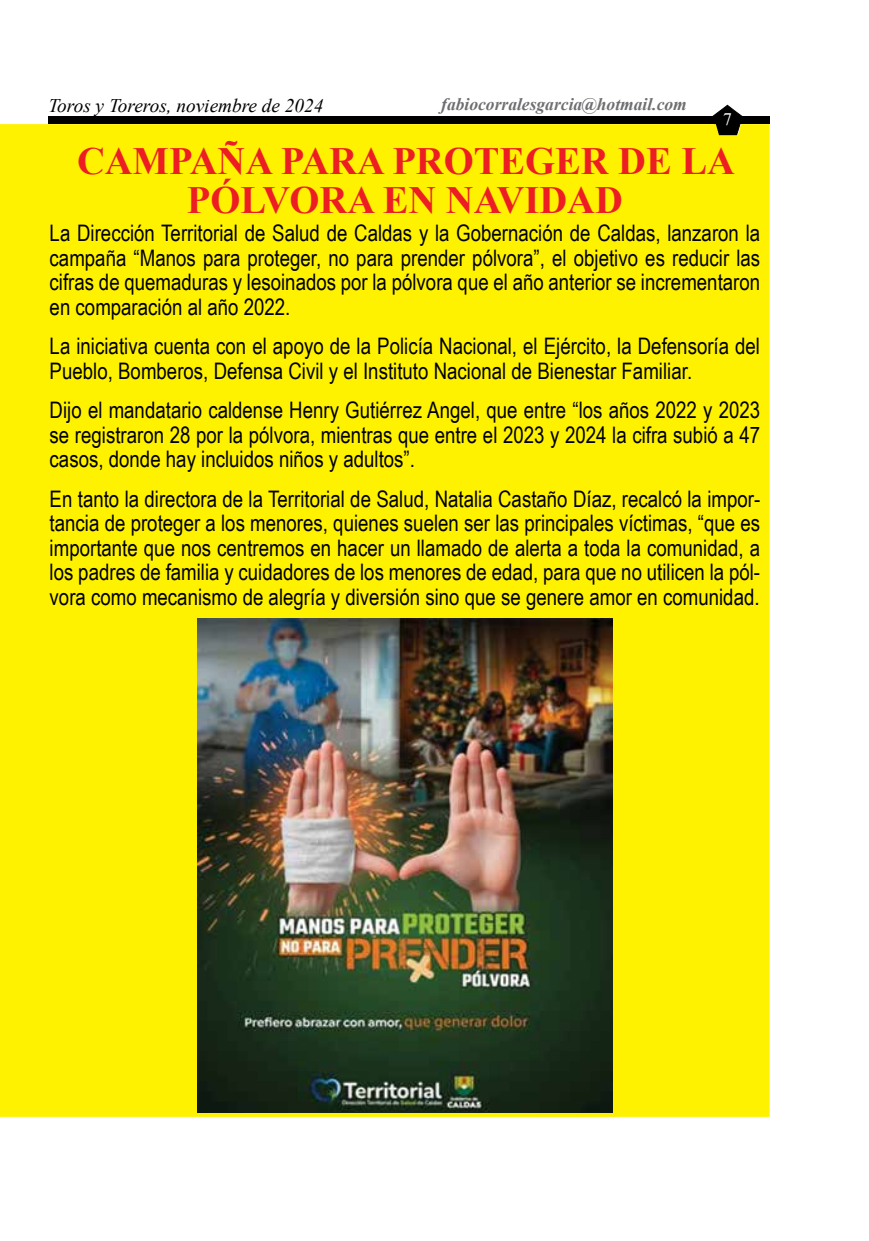
<style>
.page{position:relative;width:869px;height:1241px;background:#fff}
.page>*{position:absolute;margin:0;border:0;box-sizing:border-box;transform-origin:0 0}
.t1{font:700 38.5px/38.5px "Times New Roman";color:#ed1d24;text-align:center}
.t2{font:22.75px/24.5px "Arial Narrow";color:#000;text-align:justify}
.t3{font:italic 19.25px "Times New Roman";color:#000}
.t4{font:italic 700 17.5px "Times New Roman";color:#6d6e71}
.t5{font:17.5px "Times New Roman";color:#fff}
</style>
<div class="page">
<div style="left:48px;top:116px;width:721px;height:8px;background:#000"></div>
<svg style="left:712px;top:105px;width:30px;height:11px"></svg>
<div style="left:0;top:124px;width:769px;height:992px;background:#fff200"></div>
<img style="left:197px;top:618px;width:415px;height:494px">
<p class="t3" style="left:48px;top:92px;width:276px">Toros y Toreros, noviembre de 2024</p>
<p class="t4" style="left:441px;top:92px;width:247px">fabiocorralesgarcia@hotmail.com</p>
<p class="t5" style="left:722px;top:107px;width:10px">7</p>
<h1 class="t1" style="left:77px;top:141px;width:659px">CAMPAÑA PARA PROTEGER DE LA<br>PÓLVORA EN NAVIDAD</h1>
<p class="t2" style="left:50px;top:220px;width:711px">La Dirección Territorial de Salud de Caldas y la Gobernación de Caldas, lanzaron la campaña “Manos para proteger, no para prender pólvora”, el objetivo es reducir las cifras de quemaduras y lesoinados por la pólvora que el año anterior se incrementaron en comparación al año 2022.</p>
<p class="t2" style="left:50px;top:333px;width:711px">La iniciativa cuenta con el apoyo de la Policía Nacional, el Ejército, la Defensoría del<br>Pueblo, Bomberos, Defensa Civil y el Instituto Nacional de Bienestar Familiar.</p>
<p class="t2" style="left:50px;top:397px;width:711px">Dijo el mandatario caldense Henry Gutiérrez Angel, que entre “los años 2022 y 2023 se registraron 28 por la pólvora, mientras que entre el 2023 y 2024 la cifra subió a 47 casos, donde hay incluidos niños y adultos”.</p>
<p class="t2" style="left:50px;top:485px;width:711px">En tanto la directora de la Territorial de Salud, Natalia Castaño Díaz, recalcó la impor&shy;tancia de proteger a los menores, quienes suelen ser las principales víctimas, “que es importante que nos centremos en hacer un llamado de alerta a toda la comunidad, a los padres de familia y cuidadores de los menores de edad, para que no utilicen la pól&shy;vora como mecanismo de alegría y diversión sino que se genere amor en comunidad.</p>
</div>
